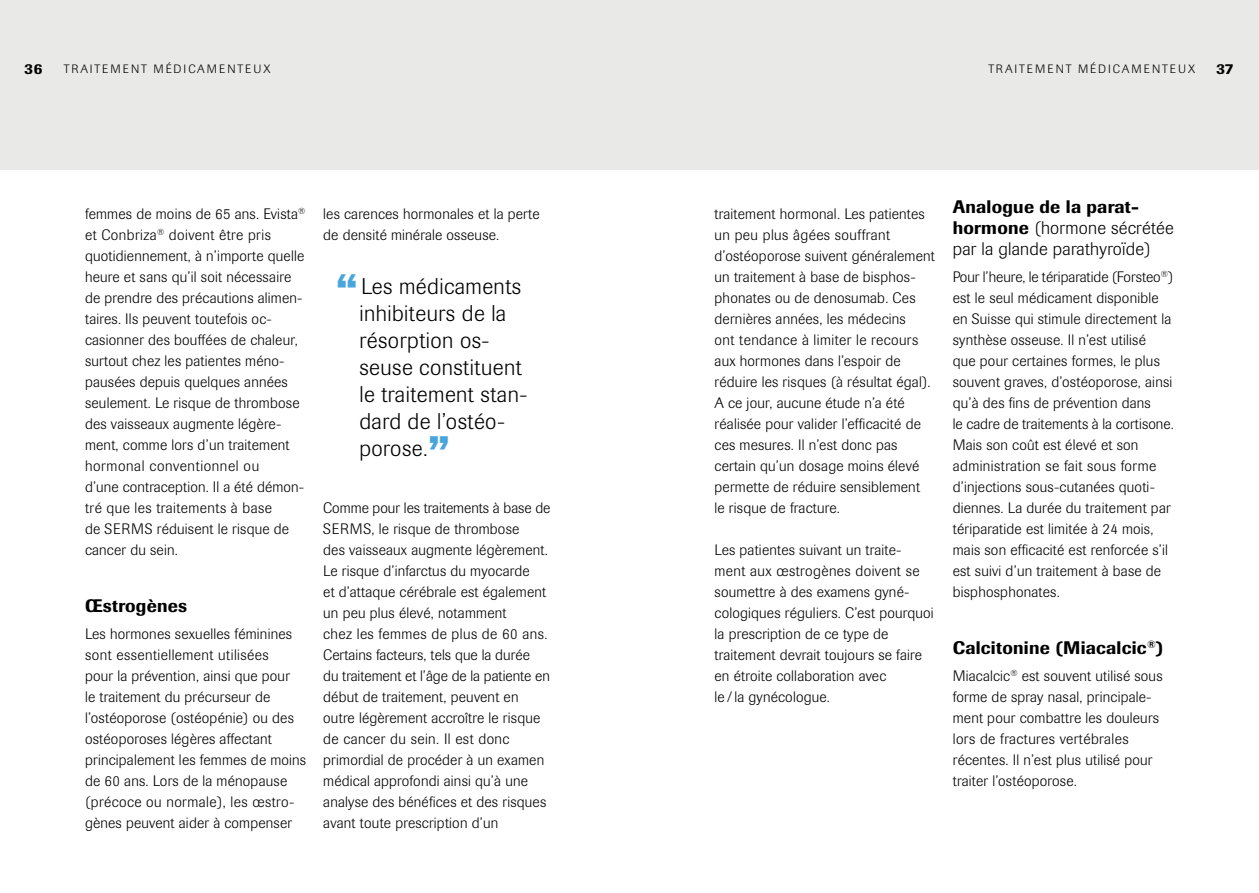
<style>
.page{position:relative;width:1259px;height:893px;background:#fff}
.page>*{position:absolute;margin:0;border:0;box-sizing:border-box;transform-origin:0 0}
.t1{font:300 22.5px/27px "Imago";letter-spacing:.02em;color:#000}
.t2{font:300 18px/21px "Imago";letter-spacing:.015em;color:#000}
.t3{font:500 18px "Imago";letter-spacing:.015em;color:#000}
.t4{font:300 15px/21px "Imago";letter-spacing:.015em;color:#000}
.t5{font:500 15px "Imago";color:#000}
.t6{font:300 12px "Imago";letter-spacing:.15em;color:#000}
.s1{font-weight:500;font-size:45px;color:#49a6dc}
.s2{font-weight:500}
</style>
<div class="page">
<div style="left:629px;top:0;width:630px;height:170px;background:#e9e9e8"></div>
<div style="left:0;top:0;width:629px;height:170px;background:#e9e9e8"></div>
<p class="t5" style="left:25px;top:60px;width:19px">36</p>
<p class="t6" style="left:64px;top:62px;width:49px">Tra itemen</p>
<p class="t6" style="left:141px;top:62px;width:58px">t m édicamen</p>
<p class="t6" style="left:238px;top:62px;width:17px">teux</p>
<p class="t5" style="left:1216px;top:60px;width:19px">37</p>
<p class="t6" style="left:988px;top:62px;width:49px">Tra itemen</p>
<p class="t6" style="left:1066px;top:62px;width:58px">t m édicamen</p>
<p class="t6" style="left:1162px;top:62px;width:17px">teux</p>
<p class="t4" style="left:85px;top:203px;width:222px">femmes de moins de 65 ans. Evista<sup>® </sup>et Conbriza<sup>®</sup> doivent être pris quotidiennement, à n’importe quelle heure et sans qu’il soit nécessaire de prendre des précautions alimen&shy;taires. I ls peuvent toutefois oc&shy;casionner des bouffées de chaleur, surtout chez les patientes méno&shy;pausées depuis quelques années seulement. Le risque de thrombose des vaisseaux augmente légère&shy;ment, comme lors d’un traitement hormonal conventionnel ou<br>d’une contraception. I l a été démon&shy;tré que les traitements à base<br>de SERMS réduisent le risque de cancer du sein.</p>
<p class="t3" style="left:85px;top:595px;width:104px">Œstrogènes</p>
<p class="t4" style="left:85px;top:623px;width:223px">Les hormones sexuelles féminines sont essentiellement utilisées<br>pour la prévention, ainsi que pour<br>le traitement du précurseur de l’ostéoporose (ostéopénie) ou des ostéoporoses légères affectant principalement les femmes de moins de 60 ans. Lors de la ménopause (précoce ou normale), les œstro&shy;gènes peuvent aider à compenser</p>
<p class="t4" style="left:323px;top:203px;width:218px">les carences hormonales et la perte de densité minérale osseuse.</p>
<h1 class="t1" style="left:359px;top:273px;width:169px;text-indent:-23px"><span class="s1">“</span> Les médicaments inhibiteurs de la résorption os&shy;seuse constituent le traitement stan&shy;dard de l’ostéo&shy;porose.<span class="s1">”</span></h1>
<p class="t4" style="left:323px;top:497px;width:229px">Comme pour les traitements à base de SERMS, le risque de thrombose<br>des vaisseaux augmente légèrement.<br>Le risque d’infarctus du myocarde<br>et d’attaque cérébrale est également un peu plus élevé, notamment<br>chez les femmes de plus de 60 ans.<br>Certains facteurs, tels que la durée<br>du traitement et l’âge de la patiente en début de traitement, peuvent en outre légèrement accroître le risque de cancer du sein. I l est donc primordial de procéder à un examen médical approfondi ainsi qu’à une analyse des bénéfices et des risques avant toute prescription d’un</p>
<p class="t4" style="left:714px;top:203px;width:222px">traitement hormonal. Les patientes un peu plus âgées souffrant d’ostéoporose suivent généralement un traitement à base de bisphos&shy;phonates ou de denosumab. Ces dernières années, les médecins<br>ont tendance à limiter le recours aux hormones dans l’espoir de réduire les risques (à résultat égal).<br>A ce jour, aucune étude n’a été réalisée pour valider l’efficacité de ces mesures. I l n’est donc pas certain qu’un dosage moins élevé permette de réduire sensiblement<br>le risque de fracture.</p>
<p class="t4" style="left:714px;top:539px;width:221px">Les patientes suivant un traite&shy;ment aux œstrogènes doivent se soumettre à des examens gyné&shy;cologiques réguliers. C’est pourquoi la prescription de ce type de traitement devrait toujours se faire en étroite collaboration avec<br>le /la gynécologue.</p>
<p class="t2" style="left:952px;top:196px;width:222px"><span class="s2">Analogue de la parat&shy;hormone</span> (hormone sécrétée par la glande parathyroïde)</p>
<p class="t4" style="left:952px;top:266px;width:223px">Pour l’heure, le tériparatide (Forsteo<sup>®</sup>) est le seul médicament disponible en Suisse qui stimule directement la synthèse osseuse. I l n’est utilisé<br>que pour certaines formes, le plus souvent graves, d’ostéoporose, ainsi qu’à des fins de prévention dans<br>le cadre de traitements à la cortisone.<br>Mais son coût est élevé et son administration se fait sous forme d’injections sous-cutanées quoti&shy;diennes. La durée du traitement par tériparatide est limitée à 24 mois, mais son efficacité est renforcée s’il est suivi d’un traitement à base de bisphosphonates.</p>
<p class="t3" style="left:952px;top:637px;width:212px">Calcitonine (Miacalcic<sup>®</sup>)</p>
<p class="t4" style="left:952px;top:665px;width:211px">Miacalcic<sup>®</sup> est souvent utilisé sous forme de spray nasal, principale&shy;ment pour combattre les douleurs lors de fractures vertébrales récentes. I l n’est plus utilisé pour traiter l’ostéoporose.</p>
</div>
